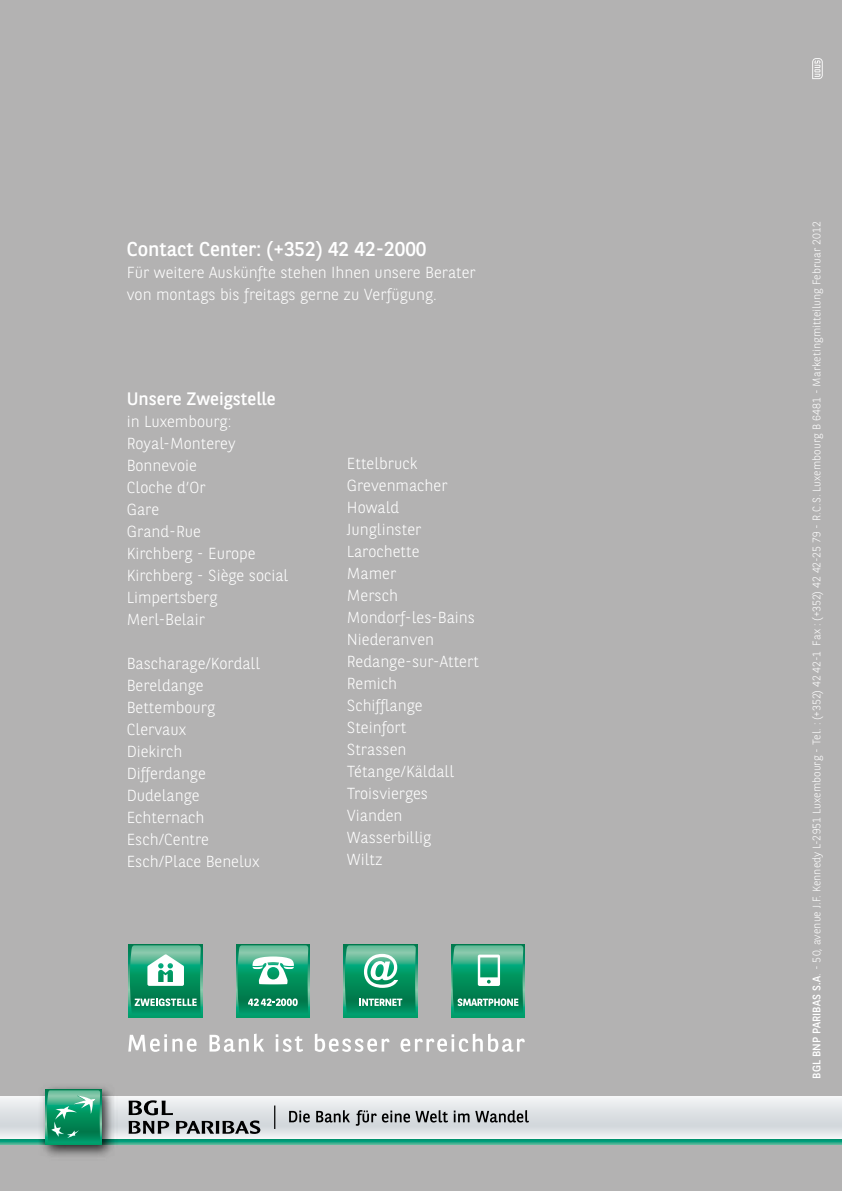
<style>
.page{position:relative;width:842px;height:1191px;background:#b3b2b2}
.page>*{position:absolute;margin:0;border:0;box-sizing:border-box;transform-origin:0 0}
.t1{font:20px "BNPP Sans";color:#fff}
.t2{font:18px "BNPP Sans";color:#fff}
.t3{font:300 16px/22px "BNPP Sans";color:#fff}
.t4{font:300 11px "BNPP Sans";letter-spacing:.01em;color:#fff}
.s1{font-weight:400}
</style>
<div class="page">
<hr style="left:841px;top:418px;width:1px;height:170px;background:#00a470">
<svg style="left:0;top:1138px;width:842px;height:6px;background:#3bae92"></svg>
<svg style="left:0;top:1096px;width:842px;height:42px;background:#e2e5e8"></svg>
<img style="left:36px;top:1087px;width:83px;height:69px">
<svg style="left:274px;top:1105px;width:1px;height:24px"></svg>
<svg style="left:35px;top:1090px;width:225px;height:54px;background:#8bb3a8"></svg>
<svg style="left:289px;top:1110px;width:21px;height:12px"></svg>
<svg style="left:316px;top:1110px;width:34px;height:12px"></svg>
<svg style="left:356px;top:1110px;width:92px;height:15px"></svg>
<svg style="left:454px;top:1110px;width:15px;height:12px"></svg>
<svg style="left:475px;top:1110px;width:54px;height:12px"></svg>
<div style="left:129px;top:944px;width:73px;height:73px;background:#009d6d"></div>
<svg style="left:236px;top:944px;width:74px;height:73px"></svg>
<div style="left:344px;top:944px;width:73px;height:73px;background:#009d6d"></div>
<svg style="left:451px;top:944px;width:74px;height:73px"></svg>
<svg style="left:237px;top:945px;width:71px;height:70px;background:#42ab85"></svg>
<svg style="left:292px;top:998px;width:6px;height:8px"></svg>
<svg style="left:345px;top:945px;width:71px;height:66px"></svg>
<svg style="left:452px;top:945px;width:71px;height:70px;background:#38a780"></svg>
<svg style="left:130px;top:945px;width:71px;height:66px;background:#52b18e"></svg>
<svg style="left:128px;top:1034px;width:69px;height:18px"></svg>
<svg style="left:210px;top:1033px;width:54px;height:19px"></svg>
<svg style="left:276px;top:1034px;width:27px;height:18px"></svg>
<svg style="left:315px;top:1033px;width:74px;height:19px"></svg>
<svg style="left:400px;top:1033px;width:125px;height:19px"></svg>
<svg style="left:812px;top:58px;width:11px;height:21px"></svg>
<p class="t1" style="left:127px;top:235px;width:301px">Contact Center: (+352) 42 42-2000</p>
<p class="t3" style="left:127px;top:260px;width:350px">Für weitere Auskünfte stehen Ihnen unsere Berater von montags bis freitags gerne zu Verfügung.</p>
<p class="t2" style="left:127px;top:386px;width:150px">Unsere Zweigstelle</p>
<p class="t3" style="left:127px;top:409px;width:163px">in Luxembourg:<br>Royal-Monterey<br>Bonnevoie<br>Cloche d’Or<br>Gare<br>Grand-Rue<br>Kirchberg - Europe<br>Kirchberg - Siège social<br>Limpertsberg<br>Merl-Belair</p>
<p class="t3" style="left:127px;top:651px;width:135px">Bascharage/Kordall<br>Bereldange<br>Bettembourg<br>Clervaux<br>Diekirch<br>Differdange<br>Dudelange<br>Echternach<br>Esch/Centre<br>Esch/Place Benelux</p>
<p class="t3" style="left:347px;top:452px;width:134px">Ettelbruck<br>Grevenmacher<br>Howald<br>Junglinster<br>Larochette<br>Mamer<br>Mersch<br>Mondorf-les-Bains<br>Niederanven<br>Redange-sur-Attert<br>Remich<br>Schifflange<br>Steinfort<br>Strassen<br>Tétange/Käldall<br>Troisvierges<br>Vianden<br>Wasserbillig<br>Wiltz</p>
<p class="t4" style="left:809px;top:1078px;width:859px;rotate:-90deg"><span class="s1">BGL BNP PARIBAS S.A</span>. - 50, avenue J.F. Kennedy L-2951 Luxembourg - Tel. : (+352) 42 42-1 Fax : (+352) 42 42-25 79 - R.C.S. Luxembourg B 6481 - Marketingmitteilung Februar 2012</p>
</div>
